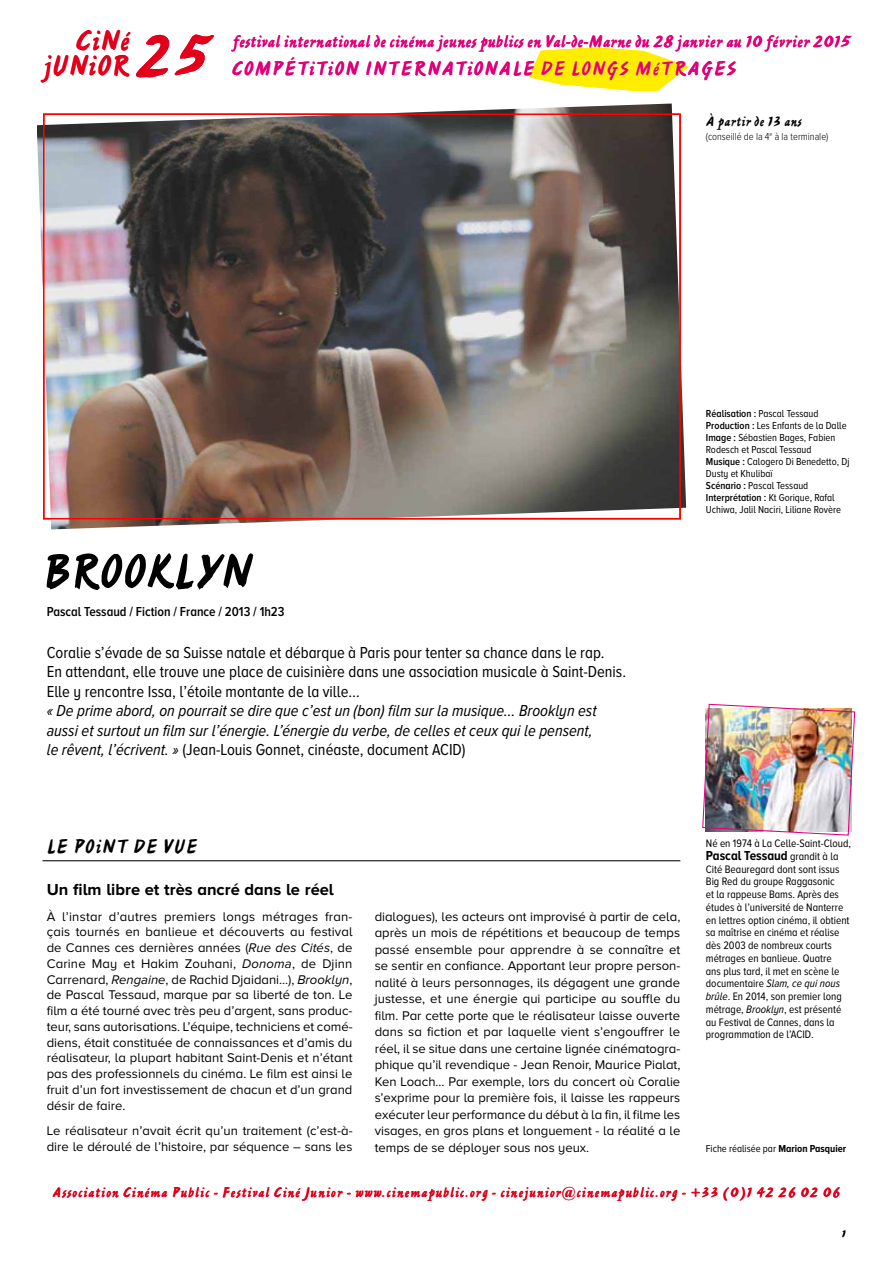
<style>
.page{position:relative;width:893px;height:1263px;background:#fff}
.page>*{position:absolute;margin:0;border:0;box-sizing:border-box;transform-origin:0 0}
.t1{font:51px "Ashley Script";color:#000}
.t2{font:30.3px "Ashley Script";color:#e2001a}
.t3{font:21px "Ashley Script";letter-spacing:.05em;color:#e2007a}
.t4{font:21px "Ashley Script";letter-spacing:.03em;color:#000}
.t5{font:18px "Ashley Script";color:#e2007a}
.t6{font:italic 16.5px/19.5px "Proxima Nova A Cond";color:#000}
.t7{font:16.5px/19.5px "Proxima Nova A Cond";color:#000}
.t8{font:700 16.5px "Proxima Nova A";color:#000}
.t9{font:15px "Ashley Script";letter-spacing:.05em;color:#e2001a}
.t10{font:15px "Ashley Script";color:#000}
.t11{font:600 13.5px "Proxima Nova A Cond";color:#000}
.t12{font:700 13.5px "Proxima Nova A Cond";color:#000}
.t13{font:13.05px/16.5px "Proxima Nova A";color:#000;text-align:justify}
.t14{font:11.25px/12.8px "Proxima Nova A Cond";color:#000}
.t15{font:10.5px/12px "Proxima Nova A Cond";color:#000}
.t16{font:300 10.5px "Proxima Nova Cond";color:#000}
.t17{font:10.5px "Ashley Script";color:#000}
.s1{font-size:66px}
.s2{font-style:normal}
.s3{font-weight:600}
.s4{font-style:italic}
.s5{font-weight:400;font-size:11.25px}
.s6{font-weight:700}
</style>
<div class="page">
<svg style="left:529px;top:47px;width:160px;height:45px"></svg>
<img style="left:37px;top:104px;width:649px;height:425px">
<div style="left:43px;top:113px;width:638px;height:406px;border:2px solid #f00"></div>
<hr style="left:43px;top:860px;width:637px;height:1px;background:#000">
<img style="left:702px;top:703px;width:154px;height:133px">
<h2 class="t2" style="left:76px;top:23px;width:56px">CiNé</h2>
<h3 class="t5" style="left:232px;top:31px;width:619px">festival international de cinéma jeunes publics en Val-de-Marne du 28 janvier au 10 février 2015</h3>
<h2 class="t2" style="left:43px;top:49px;width:168px">jUNiOR <span class="s1">25</span></h2>
<h2 class="t2" style="left:97px;top:49px;width:17px">R</h2>
<h3 class="t3" style="left:232px;top:56px;width:506px">Compmpétition in ternanationalna le de longs métra ges</h3>
<h3 class="t3" style="left:345px;top:56px;width:15px">n</h3>
<h3 class="t3" style="left:581px;top:56px;width:26px">on</h3>
<h3 class="t3" style="left:687px;top:56px;width:10px">a</h3>
<p class="t10" style="left:706px;top:113px;width:98px">À partir de 13 ans</p>
<p class="t16" style="left:706px;top:131px;width:124px">(conseillé de la 4<sup>e</sup> à la terminale)</p>
<h1 class="t1" style="left:43px;top:542px;width:202px">Brookl yn</h1>
<p class="t11" style="left:47px;top:604px;width:239px">Pascal Tessaud / Fiction / France / 2013 / 1h23</p>
<p class="t7" style="left:47px;top:643px;width:581px">Coralie s’évade de sa Suisse natale et débarque à Paris pour tenter sa chance dans le rap.<br>En attendant, elle trouve une place de cuisinière dans une association musicale à Saint-Denis.<br>Elle y rencontre Issa, l’étoile montante de la ville…</p>
<p class="t6" style="left:47px;top:701px;width:551px">« De prime abord, on pourrait se dire que c’est un (bon) film sur la musique… Brooklyn est aussi et surtout un film sur l’énergie. L’énergie du verbe, de celles et ceux qui le pensent, le rêvent, l’écrivent. » <span class="s2">(Jean-Louis Gonnet, cinéaste, document ACID)</span></p>
<p class="t15" style="left:706px;top:407px;width:145px"><span class="s3">Réalisation :</span> Pascal Tessaud<br><span class="s3">Production :</span> Les Enfants de la Dalle<br><span class="s3">Image :</span> Sébastien Bages, Fabien<br>Rodesch et Pascal Tessaud<br><span class="s3">Musique :</span> Calogero Di Benedetto, Dj<br>Dusty et Khulibaï<br><span class="s3">Scénario :</span> Pascal Tessaud<br><span class="s3">Interprétation :</span> Kt Gorique, Rafal<br>Uchiwa, Jalil Naciri, Liliane Rovère</p>
<h3 class="t4" style="left:47px;top:834px;width:152px">Le Point de vue</h3>
<p class="t8" style="left:47px;top:880px;width:289px">Un film libre et très ancré dans le réel</p>
<p class="t13" style="left:47px;top:908px;width:307px;line-height:15.8px">À l’instar d’autres premiers longs métrages fran&shy;çais tournés en banlieue et découverts au festival de Cannes ces dernières années (<span class="s4">Rue des Cités</span>, de Carine May et Hakim Zouhani, <span class="s4">Donoma</span>, de Djinn Carrenard, <span class="s4">Rengaine</span>, de Rachid Djaidani…), <span class="s4">Brooklyn</span>, de Pascal Tessaud, marque par sa liberté de ton. Le film a été tourné avec très peu d’argent, sans produc&shy;teur, sans autorisations. L’équipe, techniciens et comé&shy;diens, était constituée de connaissances et d’amis du réalisateur, la plupart habitant Saint-Denis et n’étant pas des professionnels du cinéma. Le film est ainsi le fruit d’un fort investissement de chacun et d’un grand désir de faire.</p>
<p class="t13" style="left:47px;top:1123px;width:307px;line-height:15.8px">Le réalisateur n’avait écrit qu’un traitement (c’est-à&shy;dire le déroulé de l’histoire, par séquence – sans les</p>
<p class="t13" style="left:375px;top:908px;width:307px">dialogues), les acteurs ont improvisé à partir de cela, après un mois de répétitions et beaucoup de temps passé ensemble pour apprendre à se connaître et se sentir en confiance. Apportant leur propre person&shy;nalité à leurs personnages, ils dégagent une grande justesse, et une énergie qui participe au souffle du film. Par cette porte que le réalisateur laisse ouverte dans sa fiction et par laquelle vient s’engouffrer le réel, il se situe dans une certaine lignée cinématogra&shy;phique qu’il revendique - Jean Renoir, Maurice Pialat, Ken Loach… Par exemple, lors du concert où Coralie s’exprime pour la première fois, il laisse les rappeurs exécuter leur performance du début à la fin, il filme les visages, en gros plans et longuement - la réalité a le temps de se déployer sous nos yeux.</p>
<p class="t14" style="left:706px;top:837px;width:147px">Né en 1974 à La Celle-Saint-Cloud,</p>
<p class="t12" style="left:706px;top:848px;width:134px">Pascal Tessaud <span class="s5">grandit à la</span></p>
<p class="t14" style="left:706px;top:862px;width:145px">Cité Beauregard dont sont issus<br>Big Red du groupe Raggasonic<br>et la rappeuse Bams. Après des études à l’université de Nanterre en lettres option cinéma, il obtient sa maîtrise en cinéma et réalise dès 2003 de nombreux courts métrages en banlieue. Quatre ans plus tard, il met en scène le documentaire <span class="s4">Slam, ce qui nous brûle</span>. En 2014, son premier long métrage, <span class="s4">Brooklyn</span>, est présenté au Festival de Cannes, dans la programmation de l’ACID.</p>
<p class="t15" style="left:706px;top:1142px;width:142px">Fiche réalisée par <span class="s6">Marion Pasquier</span></p>
<p class="t9" style="left:52px;top:1184px;width:790px">Association Cinéma Public - Festival Ciné Junior - www.cinemapublic.org - cinejunior@cinemapublic.org - +33 (0)1 42 26 02 06</p>
<p class="t17" style="left:842px;top:1228px;width:5px">1</p>
</div>
